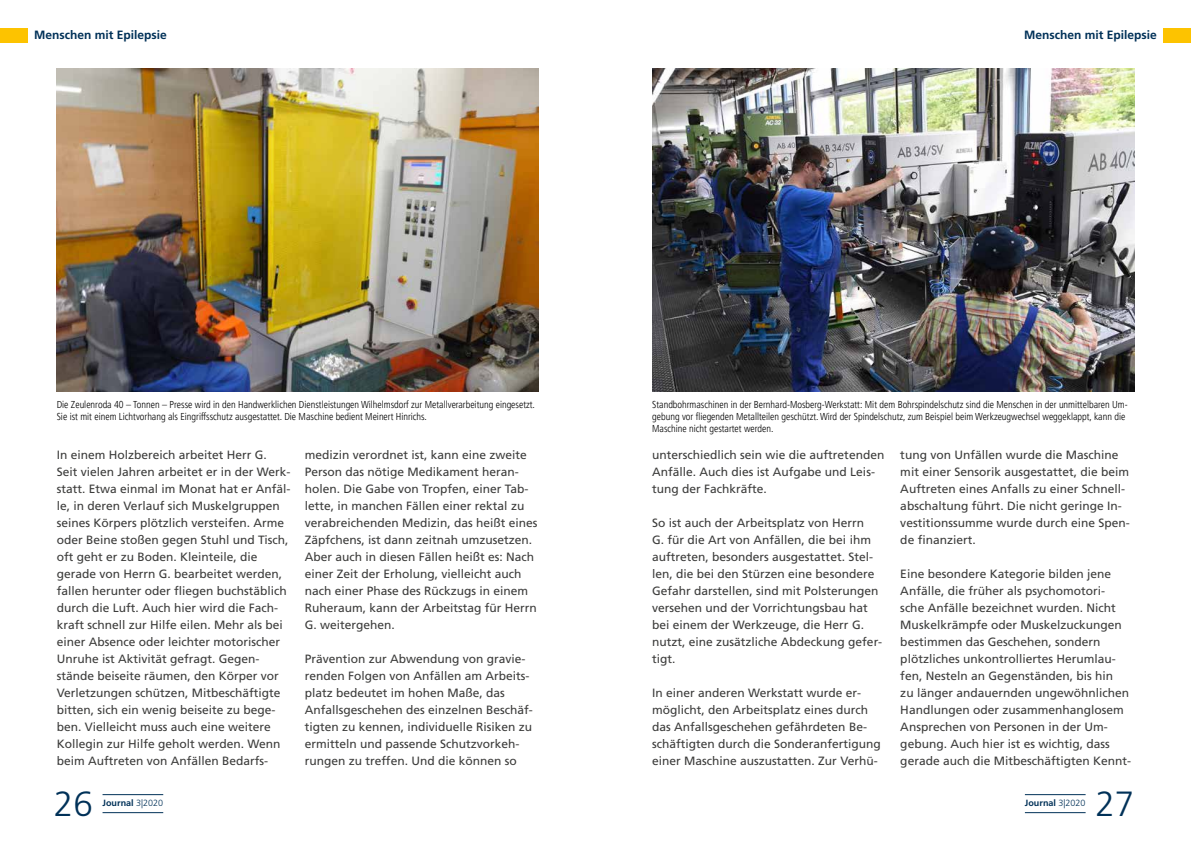
<style>
.page{position:relative;width:1191px;height:842px;background:#fff}
.page>*{position:absolute;margin:0;border:0;box-sizing:border-box;transform-origin:0 0}
.t1{font:300 35px "Frutiger LT Std";color:#003158}
.t2{font:12px/17px "Frutiger LT Std";color:#3c3c3b}
.t3{font:700 12px "Frutiger LT Std";color:#003158}
.t4{font:300 condensed 10px/12px "Frutiger LT Pro";color:#000}
.t5{font:700 9px "Frutiger LT Std";color:#003158}
.s1{font-weight:300}
</style>
<div class="page">
<img style="left:57px;top:68px;width:482px;height:323px">
<img style="left:652px;top:68px;width:482px;height:323px">
<hr style="left:103px;top:794px;width:60px;height:1px;background:#003158">
<hr style="left:103px;top:812px;width:60px;height:1px;background:#003158">
<hr style="left:1025px;top:794px;width:60px;height:1px;background:#003158">
<hr style="left:1025px;top:812px;width:60px;height:1px;background:#003158">
<div style="left:0;top:28px;width:28px;height:15px;background:#fdc300"></div>
<div style="left:1162px;top:28px;width:29px;height:15px;background:#fdc300"></div>
<p class="t3" style="left:34px;top:27px;width:134px">Menschen mit Epilepsie</p>
<p class="t3" style="left:1024px;top:27px;width:134px">Menschen mit Epilepsie</p>
<p class="t4" style="left:57px;top:399px;width:480px">Die Zeulenroda 40 – Tonnen – Presse wird in den Handwerklichen Dienstleistungen Wilhelmsdorf zur Metallverarbeitung eingesetzt.<br>Sie ist mit einem Lichtvorhang als Eingriffsschutz ausgestattet. Die Maschine bedient Meinert Hinrichs.</p>
<p class="t4" style="left:652px;top:399px;width:477px">Standbohrmaschinen in der Bernhard-Mosberg-Werkstatt: Mit dem Bohrspindelschutz sind die Menschen in der unmittelbaren Um&shy;gebung vor fliegenden Metallteilen geschützt. Wird der Spindelschutz, zum Beispiel beim Werkzeugwechsel weggeklappt, kann die<br>Maschine nicht gestartet werden.</p>
<p class="t2" style="left:57px;top:447px;width:235px">In einem Holzbereich arbeitet Herr G.<br>Seit vielen Jahren arbeitet er in der Werk&shy;statt. Etwa einmal im Monat hat er Anfäl&shy;le, in deren Verlauf sich Muskelgruppen seines Körpers plötzlich versteifen. Arme oder Beine stoßen gegen Stuhl und Tisch, oft geht er zu Boden. Kleinteile, die gerade von Herrn G. bearbeitet werden, fallen herunter oder fliegen buchstäblich durch die Luft. Auch hier wird die Fach&shy;kraft schnell zur Hilfe eilen. Mehr als bei einer Absence oder leichter motorischer Unruhe ist Aktivität gefragt. Gegen&shy;stände beiseite räumen, den Körper vor Verletzungen schützen, Mitbeschäftigte bitten, sich ein wenig beiseite zu bege&shy;ben. Vielleicht muss auch eine weitere Kollegin zur Hilfe geholt werden. Wenn beim Auftreten von Anfällen Bedarfs-</p>
<p class="t2" style="left:305px;top:447px;width:234px">medizin verordnet ist, kann eine zweite Person das nötige Medikament heran&shy;holen. Die Gabe von Tropfen, einer Tab&shy;lette, in manchen Fällen einer rektal zu verabreichenden Medizin, das heißt eines Zäpfchens, ist dann zeitnah umzusetzen.<br>Aber auch in diesen Fällen heißt es: Nach einer Zeit der Erholung, vielleicht auch nach einer Phase des Rückzugs in einem Ruheraum, kann der Arbeitstag für Herrn G. weitergehen.</p>
<p class="t2" style="left:900px;top:446px;width:231px">tung von Unfällen wurde die Maschine mit einer Sensorik ausgestattet, die beim Auftreten eines Anfalls zu einer Schnell&shy;abschaltung führt. Die nicht geringe In&shy;vestitionssumme wurde durch eine Spen&shy;de finanziert.</p>
<p class="t2" style="left:900px;top:565px;width:232px">Eine besondere Kategorie bilden jene Anfälle, die früher als psychomotori&shy;sche Anfälle bezeichnet wurden. Nicht Muskelkrämpfe oder Muskelzuckungen bestimmen das Geschehen, sondern plötzliches unkontrolliertes Herumlau&shy;fen, Nesteln an Gegenständen, bis hin<br>zu länger andauernden ungewöhnlichen Handlungen oder zusammenhanglosem Ansprechen von Personen in der Um&shy;gebung. Auch hier ist es wichtig, dass gerade auch die Mitbeschäftigten Kennt-</p>
<p class="t2" style="left:652px;top:446px;width:234px">unterschiedlich sein wie die auftretenden<br>Anfälle. Auch dies ist Aufgabe und Leis&shy;tung der Fachkräfte.</p>
<p class="t2" style="left:652px;top:514px;width:231px">So ist auch der Arbeitsplatz von Herrn<br>G. für die Art von Anfällen, die bei ihm auftreten, besonders ausgestattet. Stel&shy;len, die bei den Stürzen eine besondere Gefahr darstellen, sind mit Polsterungen versehen und der Vorrichtungsbau hat bei einem der Werkzeuge, die Herr G. nutzt, eine zusätzliche Abdeckung gefer&shy;tigt.</p>
<p class="t2" style="left:652px;top:685px;width:230px">In einer anderen Werkstatt wurde er&shy;möglicht, den Arbeitsplatz eines durch das Anfallsgeschehen gefährdeten Be&shy;schäftigten durch die Sonderanfertigung einer Maschine auszustatten. Zur Verhü-</p>
<p class="t2" style="left:305px;top:651px;width:230px">Prävention zur Abwendung von gravie&shy;renden Folgen von Anfällen am Arbeits&shy;platz bedeutet im hohen Maße, das Anfallsgeschehen des einzelnen Beschäf&shy;tigten zu kennen, individuelle Risiken zu ermitteln und passende Schutzvorkeh&shy;rungen zu treffen. Und die können so</p>
<h1 class="t1" style="left:54px;top:784px;width:40px">26</h1>
<p class="t5" style="left:103px;top:798px;width:62px">Journal <span class="s1">3|2020</span></p>
<p class="t5" style="left:1025px;top:798px;width:62px">Journal <span class="s1">3|2020</span></p>
<h1 class="t1" style="left:1095px;top:785px;width:40px">27</h1>
</div>
